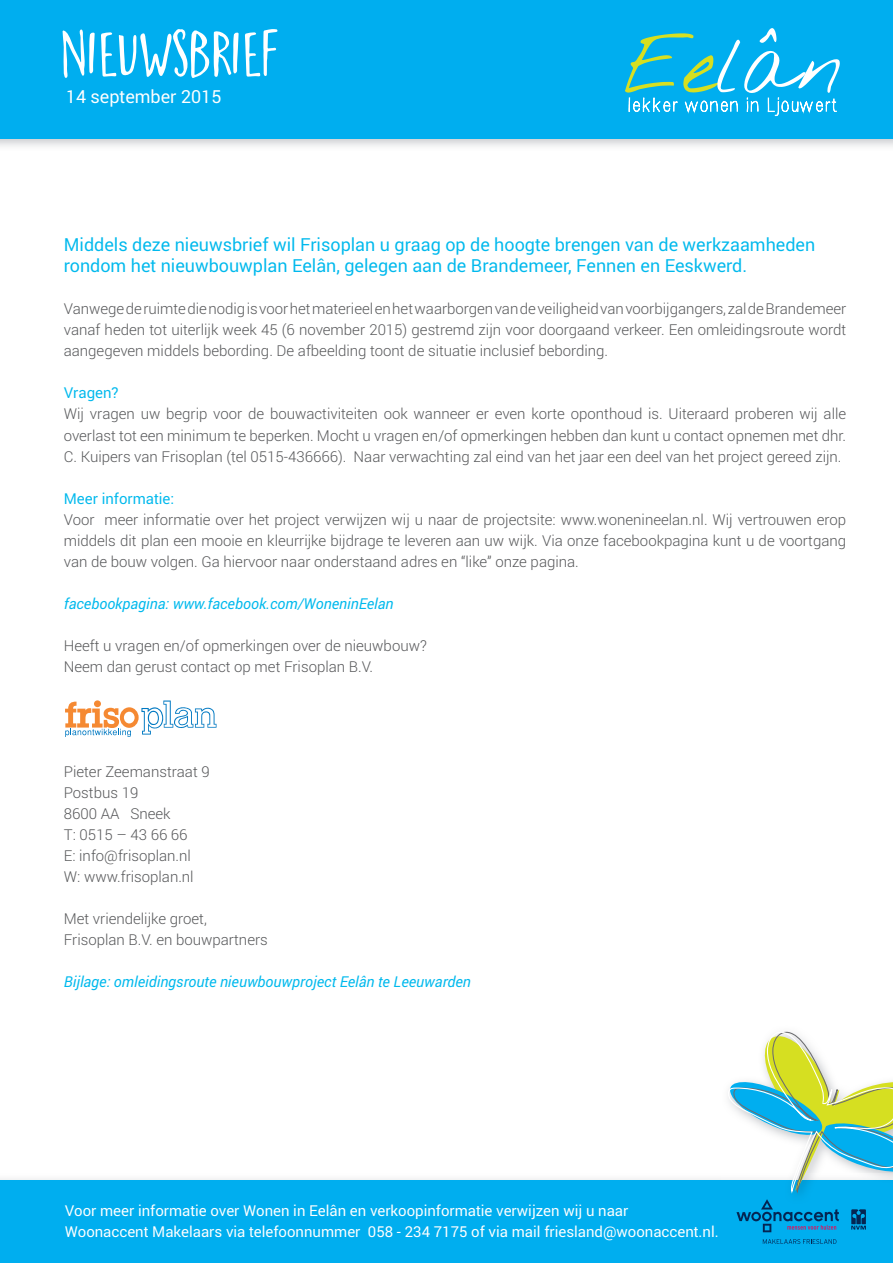
<style>
.page{position:relative;width:893px;height:1263px;background:#fff}
.page>*{position:absolute;margin:0;border:0;box-sizing:border-box;transform-origin:0 0}
.t1{font:72px "Fox And Bear";color:#fff}
.t2{font:18px/21px "Roboto";color:#00b9ed}
.t3{font:18px "Roboto";color:#fff}
.t4{font:300 15px/21px "Roboto";color:#57585a;text-align:justify}
.t5{font:15px/21px "Roboto";color:#fff}
.t6{font:italic 15px "Roboto";color:#00b9ed}
.t7{font:15px "Roboto";color:#00b9ed}
</style>
<div class="page">
<img style="left:0;top:138px;width:893px;height:9px">
<div style="left:0;top:0;width:893px;height:138px;background:#00aeef"></div>
<div style="left:0;top:1180px;width:893px;height:83px;background:#00aeef"></div>
<svg style="left:625px;top:28px;width:215px;height:89px"></svg>
<svg style="left:65px;top:700px;width:151px;height:37px"></svg>
<svg style="left:726px;top:1031px;width:167px;height:201px"></svg>
<svg style="left:763px;top:1239px;width:73px;height:5px"></svg>
<h1 class="t1" style="left:62px;top:15px;width:218px">Nieuwsbrief</h1>
<p class="t3" style="left:66px;top:84px;width:157px">14 september 2015</p>
<p class="t2" style="left:64px;top:234px;width:753px">Middels deze nieuwsbrief wil Frisoplan u graag op de hoogte brengen van de werkzaamheden rondom het nieuwbouwplan Eelân, gelegen aan de Brandemeer, Fennen en Eeskwerd.</p>
<p class="t4" style="left:64px;top:298px;width:784px">Vanwege de ruimte die nodig is voor het materieel en het waarborgen van de veiligheid van voorbijgangers, zal de Brandemeer vanaf heden tot uiterlijk week 45 (6 november 2015) gestremd zijn voor doorgaand verkeer. Een omleidingsroute wordt aangegeven middels bebording. De afbeelding toont de situatie inclusief bebording.</p>
<p class="t7" style="left:64px;top:383px;width:56px">Vragen?</p>
<p class="t4" style="left:64px;top:403px;width:784px">Wij vragen uw begrip voor de bouwactiviteiten ook wanneer er even korte oponthoud is. Uiteraard proberen wij alle overlast tot een minimum te beperken. Mocht u vragen en/of opmerkingen hebben dan kunt u contact opnemen met dhr.<br>C. Kuipers van Frisoplan (tel 0515-436666). Naar verwachting zal eind van het jaar een deel van het project gereed zijn.</p>
<p class="t7" style="left:64px;top:488px;width:112px">Meer informatie:</p>
<p class="t4" style="left:64px;top:508px;width:784px">Voor meer informatie over het project verwijzen wij u naar de projectsite: www.wonenineelan.nl. Wij vertrouwen erop middels dit plan een mooie en kleurrijke bijdrage te leveren aan uw wijk. Via onze facebookpagina kunt u de voortgang van de bouw volgen. Ga hiervoor naar onderstaand adres en “like” onze pagina.</p>
<p class="t6" style="left:64px;top:594px;width:331px">facebookpagina: www.facebook.com/WoneninEelan</p>
<p class="t4" style="left:64px;top:634px;width:365px">Heeft u vragen en/of opmerkingen over de nieuwbouw?<br>Neem dan gerust contact op met Frisoplan B.V.</p>
<p class="t4" style="left:64px;top:760px;width:147px;text-align:left">Pieter Zeemanstraat 9<br>Postbus 19<br>8600 AA Sneek<br>T: 0515 – 43 66 66<br>E: info@frisoplan.nl<br>W: www.frisoplan.nl</p>
<p class="t4" style="left:64px;top:907px;width:205px">Met vriendelijke groet,<br>Frisoplan B.V. en bouwpartners</p>
<p class="t6" style="left:64px;top:972px;width:409px">Bijlage: omleidingsroute nieuwbouwproject Eelân te Leeuwarden</p>
<p class="t5" style="left:65px;top:1200px;width:655px">Voor meer informatie over Wonen in Eelân en verkoopinformatie verwijzen wij u naar<br>Woonaccent Makelaars via telefoonnummer 058 - 234 7175 of via mail friesland@woonaccent.nl.</p>
</div>
